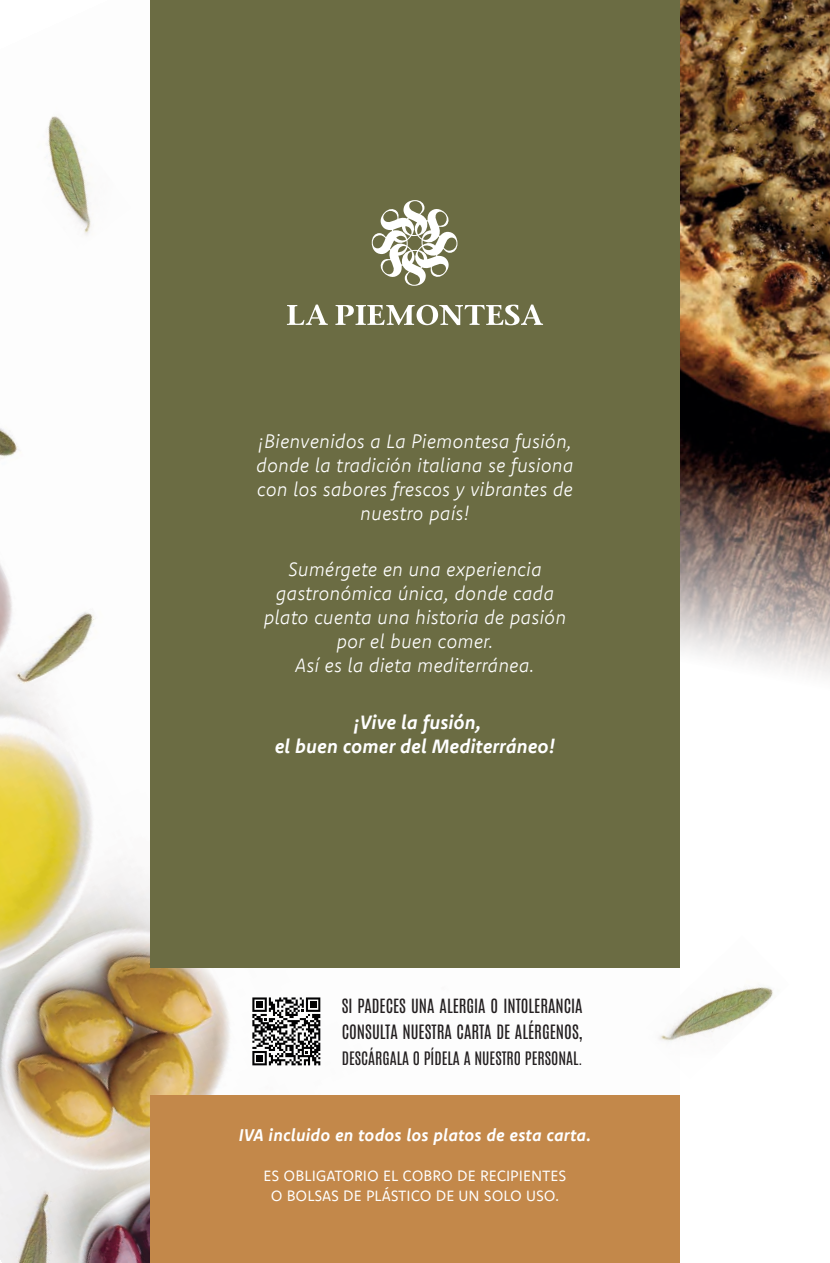
<style>
.page{position:relative;width:830px;height:1263px;background:#fff}
.page>*{position:absolute;margin:0;border:0;box-sizing:border-box;transform-origin:0 0}
.t1{font:italic 300 19.5px/24px "Komet";color:#fff;text-align:center}
.t2{font:italic 700 19.5px/24px "Komet";color:#fff;text-align:center}
.t3{font:italic 700 17.1px "Komet";letter-spacing:.01em;color:#fff}
.t4{font:16.8px "Antonio";color:#231f20}
.t5{font:16.65px "Antonio";color:#231f20}
.t6{font:15.75px "Antonio";color:#231f20}
.t7{font:15px/19.5px "Komet";color:#fff;text-align:center}
</style>
<div class="page">
<img style="left:0;top:428px;width:642px;height:835px">
<img style="left:679px;top:0;width:150px;height:1263px">
<img style="left:642px;top:935px;width:147px;height:145px">
<img style="left:47px;top:116px;width:44px;height:120px">
<div style="left:150px;top:1095px;width:529px;height:168px;background:#c3884a"></div>
<div style="left:150px;top:0;width:529px;height:967px;background:#6b6c43"></div>
<svg style="left:252px;top:997px;width:68px;height:68px"></svg>
<svg style="left:371px;top:200px;width:86px;height:86px"></svg>
<svg style="left:287px;top:305px;width:256px;height:20px"></svg>
<p class="t1" style="left:256px;top:428px;width:319px">¡Bienvenidos a La Piemontesa fusión, donde la tradición italiana se fusiona con los sabores frescos y vibrantes de nuestro país!</p>
<p class="t1" style="left:263px;top:557px;width:304px">Sumérgete en una experiencia gastronómica única, donde cada plato cuenta una historia de pasión por el buen comer.<br>Así es la dieta mediterránea.</p>
<p class="t2" style="left:274px;top:709px;width:282px">¡Vive la fusión,<br>el buen comer del Mediterráneo!</p>
<p class="t5" style="left:341px;top:994px;width:242px">SI PADECES UNA ALERGIA O INTOLERANCIA</p>
<p class="t4" style="left:341px;top:1020px;width:242px">CONSULTA NUESTRA CARTA DE ALÉRGENOS,</p>
<p class="t6" style="left:341px;top:1047px;width:242px">DESCÁRGALA O PÍDELA A NUESTRO PERSONAL.</p>
<p class="t3" style="left:239px;top:1124px;width:354px">IVA incluido en todos los platos de esta carta.</p>
<p class="t7" style="left:263px;top:1166px;width:304px">ES OBLIGATORIO EL COBRO DE RECIPIENTES<br>O BOLSAS DE PLÁSTICO DE UN SOLO USO.</p>
</div>
